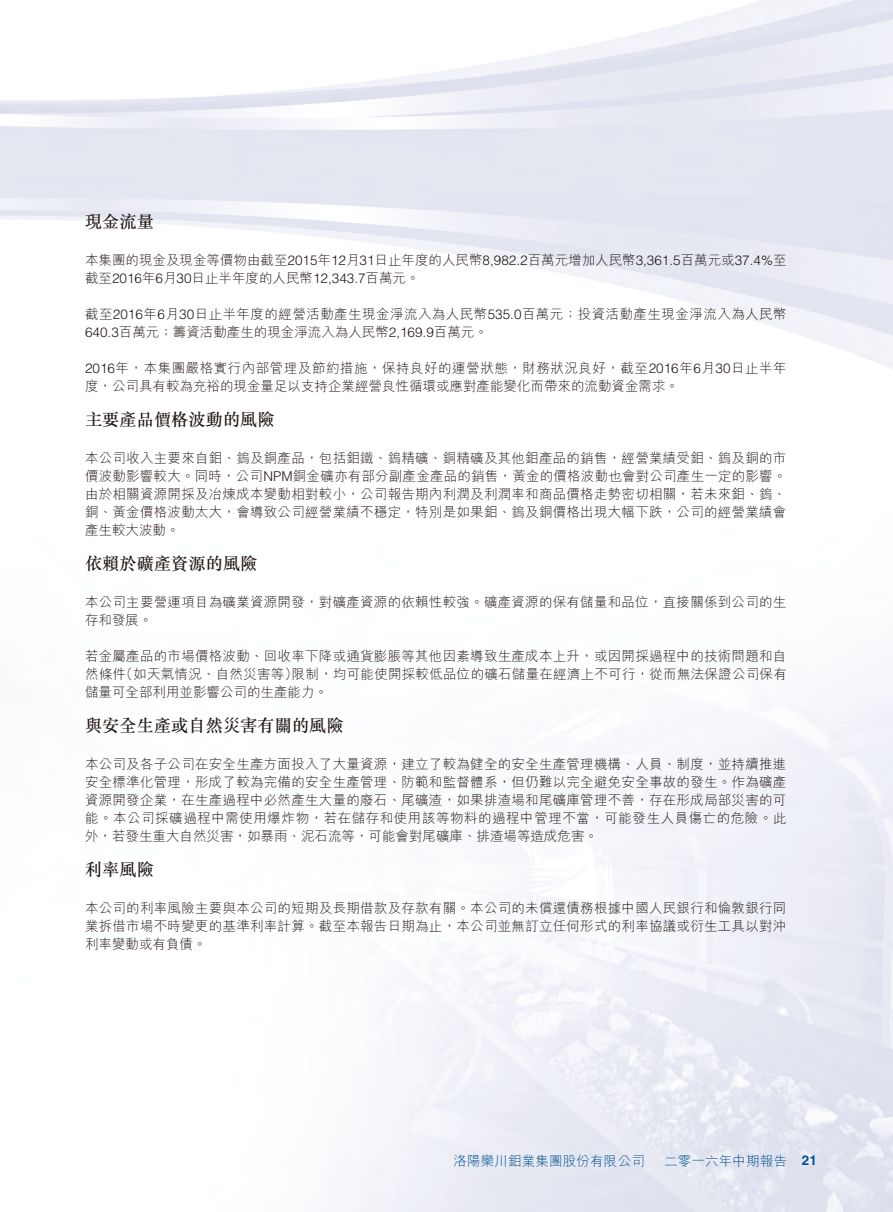
<style>
.page{position:relative;width:893px;height:1212px;background:#fff}
.page>*{position:absolute;margin:0;border:0;box-sizing:border-box;transform-origin:0 0}
.t1{font:500 17.25px "M Sung HK";color:#231916}
.t2{font:300 13.5px/18px "M Hei HK";letter-spacing:.02em;color:#231916;text-align:justify}
.t3{font:300 13.5px/18px "M Hei HK";color:#231916}
.t4{font:300 13.5px "M Hei HK";letter-spacing:.015em;color:#00508f}
.s1{font-family:"Helvetica LT Std"}
.s2{font-family:"Helvetica LT Std";font-weight:700}
</style>
<div class="page">
<p class="t1" style="left:85px;top:210px;width:70px">現金流量</p>
<p class="t3" style="left:85px;top:250px;width:703px">本集團的現金及現金等價物由截至<span class="s1">2015</span>年<span class="s1">12</span>月<span class="s1">31</span>日止年度的人民幣<span class="s1">8,982.2</span>百萬元增加人民幣<span class="s1">3,361.5</span>百萬元或<span class="s1">37.4%</span>至截至<span class="s1">2016</span>年<span class="s1">6</span>月<span class="s1">30</span>日止半年度的人民幣<span class="s1">12,343.7</span>百萬元。</p>
<p class="t2" style="left:85px;top:304px;width:703px">截至<span class="s1">2016</span>年<span class="s1">6</span>月<span class="s1">30</span>日止半年度的經營活動產生現金淨流入為人民幣<span class="s1">535.0</span>百萬元；投資活動產生現金淨流入為人民幣<br><span class="s1">640.3</span>百萬元；籌資活動產生的現金淨流入為人民幣<span class="s1">2,169.9</span>百萬元。</p>
<p class="t3" style="left:85px;top:358px;width:703px"><span class="s1">2016</span>年，本集團嚴格實行內部管理及節約措施，保持良好的運營狀態，財務狀況良好，截至<span class="s1">2016</span>年<span class="s1">6</span>月<span class="s1">30</span>日止半年度，公司具有較為充裕的現金量足以支持企業經營良性循環或應對產能變化而帶來的流動資金需求。</p>
<p class="t1" style="left:85px;top:408px;width:191px">主要產品價格波動的風險</p>
<p class="t2" style="left:85px;top:448px;width:703px">本公司收入主要來自鉬、鎢及銅產品，包括鉬鐵、鎢精礦、銅精礦及其他鉬產品的銷售，經營業績受鉬、鎢及銅的市價波動影響較大。同時，公司<span class="s1">NPM</span>銅金礦亦有部分副產金產品的銷售，黃金的價格波動也會對公司產生一定的影響。由於相關資源開採及冶煉成本變動相對較小，公司報告期內利潤及利潤率和商品價格走勢密切相關，若未來鉬、鎢、銅、黃金價格波動太大，會導致公司經營業績不穩定，特別是如果鉬、鎢及銅價格出現大幅下跌，公司的經營業績會產生較大波動。</p>
<p class="t1" style="left:85px;top:552px;width:174px">依賴於礦產資源的風險</p>
<p class="t2" style="left:85px;top:592px;width:703px">本公司主要營運項目為礦業資源開發，對礦產資源的依賴性較強。礦產資源的保有儲量和品位，直接關係到公司的生存和發展。</p>
<p class="t2" style="left:85px;top:646px;width:703px">若金屬產品的市場價格波動、回收率下降或通貨膨脹等其他因素導致生產成本上升，或因開採過程中的技術問題和自然條件（如天氣情況、自然災害等）限制，均可能使開採較低品位的礦石儲量在經濟上不可行，從而無法保證公司保有儲量可全部利用並影響公司的生產能力。</p>
<p class="t1" style="left:85px;top:714px;width:260px">與安全生產或自然災害有關的風險</p>
<p class="t2" style="left:85px;top:754px;width:703px">本公司及各子公司在安全生產方面投入了大量資源，建立了較為健全的安全生產管理機構、人員、制度，並持續推進安全標準化管理，形成了較為完備的安全生產管理、防範和監督體系，但仍難以完全避免安全事故的發生。作為礦產資源開發企業，在生產過程中必然產生大量的廢石、尾礦渣，如果排渣場和尾礦庫管理不善，存在形成局部災害的可能。本公司採礦過程中需使用爆炸物，若在儲存和使用該等物料的過程中管理不當，可能發生人員傷亡的危險。此外，若發生重大自然災害，如暴雨、泥石流等，可能會對尾礦庫、排渣場等造成危害。</p>
<p class="t1" style="left:85px;top:858px;width:70px">利率風險</p>
<p class="t2" style="left:85px;top:898px;width:703px">本公司的利率風險主要與本公司的短期及長期借款及存款有關。本公司的未償還債務根據中國人民銀行和倫敦銀行同業拆借市場不時變更的基準利率計算。截至本報告日期為止，本公司並無訂立任何形式的利率協議或衍生工具以對沖利率變動或有負債。</p>
<p class="t4" style="left:453px;top:1154px;width:193px">洛陽欒川鉬業集團股份有限公司</p>
<p class="t4" style="left:664px;top:1154px;width:154px">二零一六年中期報告 <span class="s2">21</span></p>
</div>
